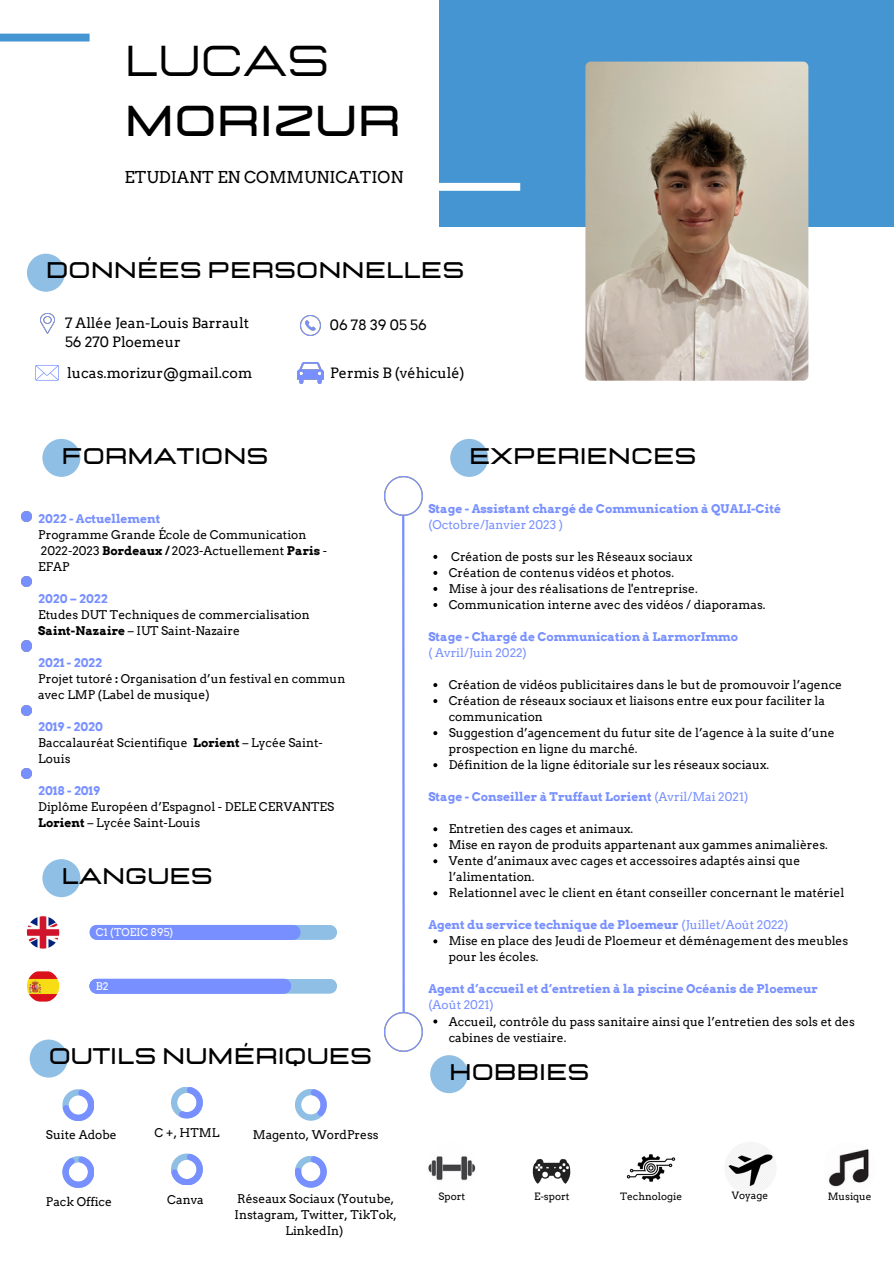
<style>
.page{position:relative;width:894px;height:1264px;background:#fff}
.page>*{position:absolute;margin:0;border:0;box-sizing:border-box;transform-origin:0 0}
.t1{font:700 43.05px "Lastica";color:#000}
.t2{font:43.05px "Lastica";color:#000}
.t3{font:700 22.5px "Lastica";color:#000}
.t4{font:16.35px "Arvo";color:#000}
.t5{font:14.25px "Arvo";color:#000}
.t6{font:12px/16px "Arvo";color:#000}
.t7{font:700 12px/16px "Arvo";color:#7890ff}
.t8{font:12px "Arvo";color:#7890ff}
.t9{font:10.65px "Arvo";color:#fff}
.t10{font:10.05px "Arvo";color:#000}
.s1{font-weight:700}
.s2{font-weight:400}
</style>
<div class="page">
<div style="left:439px;top:0;width:454px;height:226px;background:#4595d2"></div>
<div style="left:323px;top:183px;width:197px;height:8px;background:#fff"></div>
<div style="left:0;top:34px;width:90px;height:7px;background:#4595d2"></div>
<div style="left:27px;top:254px;width:38px;height:38px;background:#8fbfe4;border-radius:50%"></div>
<img style="left:585px;top:62px;width:223px;height:318px;border-radius:5px">
<img style="left:41px;top:313px;width:13px;height:21px">
<svg style="left:35px;top:365px;width:24px;height:15px"></svg>
<img style="left:300px;top:316px;width:20px;height:20px">
<img style="left:297px;top:362px;width:26px;height:22px">
<img style="left:384px;top:477px;width:38px;height:38px">
<div style="left:42px;top:439px;width:38px;height:38px;background:#8fbfe4;border-radius:50%"></div>
<hr style="left:402px;top:515px;width:2px;height:497px;background:#7890ff">
<img style="left:384px;top:1012px;width:39px;height:39px">
<div style="left:450px;top:439px;width:38px;height:38px;background:#8fbfe4;border-radius:50%"></div>
<svg style="left:22px;top:512px;width:10px;height:10px"></svg>
<svg style="left:22px;top:576px;width:10px;height:10px"></svg>
<svg style="left:22px;top:641px;width:10px;height:10px"></svg>
<svg style="left:22px;top:705px;width:10px;height:10px"></svg>
<svg style="left:22px;top:768px;width:10px;height:10px"></svg>
<div style="left:42px;top:859px;width:38px;height:38px;background:#8fbfe4;border-radius:50%"></div>
<img style="left:27px;top:916px;width:32px;height:32px;border-radius:50%">
<img style="left:27px;top:970px;width:32px;height:32px;border-radius:50%">
<svg style="left:89px;top:925px;width:248px;height:14px;background:#7d98fa"></svg>
<div style="left:30px;top:1039px;width:38px;height:38px;background:#8fbfe4;border-radius:50%"></div>
<svg style="left:62px;top:1089px;width:32px;height:32px"></svg>
<svg style="left:171px;top:1087px;width:32px;height:31px"></svg>
<svg style="left:62px;top:1156px;width:32px;height:31px"></svg>
<svg style="left:171px;top:1153px;width:32px;height:32px"></svg>
<svg style="left:295px;top:1089px;width:32px;height:31px"></svg>
<svg style="left:295px;top:1156px;width:32px;height:31px"></svg>
<div style="left:430px;top:1055px;width:38px;height:38px;background:#8fbfe4;border-radius:50%"></div>
<img style="left:624px;top:1141px;width:53px;height:53px;border-radius:50%">
<img style="left:724px;top:1141px;width:52px;height:53px;border-radius:50%">
<img style="left:823px;top:1141px;width:52px;height:53px;border-radius:50%">
<img style="left:425px;top:1141px;width:53px;height:53px;border-radius:50%">
<img style="left:532px;top:1152px;width:38px;height:38px;border-radius:50%">
<svg style="left:89px;top:978px;width:248px;height:15px;background:#849efa"></svg>
<svg style="left:433px;top:555px;width:4px;height:4px"></svg>
<svg style="left:433px;top:571px;width:4px;height:4px"></svg>
<svg style="left:433px;top:587px;width:4px;height:4px"></svg>
<svg style="left:433px;top:603px;width:4px;height:4px"></svg>
<svg style="left:433px;top:683px;width:4px;height:4px"></svg>
<svg style="left:433px;top:699px;width:4px;height:4px"></svg>
<svg style="left:433px;top:731px;width:4px;height:4px"></svg>
<svg style="left:433px;top:763px;width:4px;height:4px"></svg>
<svg style="left:433px;top:827px;width:4px;height:4px"></svg>
<svg style="left:433px;top:843px;width:4px;height:4px"></svg>
<svg style="left:433px;top:859px;width:4px;height:4px"></svg>
<svg style="left:433px;top:891px;width:4px;height:4px"></svg>
<svg style="left:433px;top:939px;width:4px;height:4px"></svg>
<svg style="left:433px;top:1019px;width:4px;height:4px"></svg>
<p class="t2" style="left:125px;top:40px;width:206px">LUCAS</p>
<p class="t1" style="left:125px;top:100px;width:277px">MORIZUR</p>
<p class="t4" style="left:125px;top:167px;width:280px">ETUDIANT EN COMMUNICATION</p>
<p class="t3" style="left:46px;top:259px;width:420px">DONNÉES PERSONNELLES</p>
<p class="t5" style="left:65px;top:315px;width:186px">7 Allée Jean-Louis Barrault</p>
<p class="t5" style="left:65px;top:334px;width:117px">56 270 Ploemeur</p>
<p class="t5" style="left:67px;top:364px;width:187px">lucas.morizur@gmail.com</p>
<p class="t5" style="left:330px;top:316px;width:98px">06 78 39 05 56</p>
<p class="t5" style="left:330px;top:365px;width:136px">Permis B (véhiculé)</p>
<p class="t3" style="left:61px;top:444px;width:209px">FORMATIONS</p>
<p class="t3" style="left:469px;top:444px;width:229px">EXPERIENCES</p>
<p class="t7" style="left:38px;top:510px;width:124px">2022 - Actuellement</p>
<p class="t6" style="left:38px;top:526px;width:290px">Programme Grande École de Communication<br>2022-2023 <span class="s1">Bordeaux /</span> 2023-Actuellement <span class="s1">Paris</span> -<br>EFAP</p>
<p class="t7" style="left:38px;top:590px;width:71px">2020 – 2022</p>
<p class="t6" style="left:38px;top:606px;width:273px">Etudes DUT Techniques de commercialisation<br><span class="s1">Saint-Nazaire</span> – IUT Saint-Nazaire</p>
<p class="t7" style="left:38px;top:654px;width:65px">2021 - 2022</p>
<p class="t6" style="left:38px;top:670px;width:308px">Projet tutoré <span class="s1">:</span> Organisation d’un festival en commun avec LMP (Label de musique)</p>
<p class="t7" style="left:38px;top:718px;width:66px">2019 - 2020</p>
<p class="t6" style="left:38px;top:734px;width:286px">Baccalauréat Scientifique <span class="s1">Lorient</span> – Lycée Saint-<br>Louis</p>
<p class="t7" style="left:38px;top:782px;width:63px">2018 - 2019</p>
<p class="t6" style="left:38px;top:798px;width:297px">Diplôme Européen d’Espagnol - DELE CERVANTES<br><span class="s1">Lorient</span> – Lycée Saint-Louis</p>
<p class="t3" style="left:61px;top:865px;width:153px">LANGUES</p>
<p class="t9" style="left:96px;top:925px;width:79px">C1 (TOEIC 895)</p>
<p class="t9" style="left:96px;top:979px;width:14px">B2</p>
<p class="t3" style="left:49px;top:1045px;width:325px">OUTILS NUMÉRIQUES</p>
<p class="t6" style="left:46px;top:1127px;width:72px">Suite Adobe</p>
<p class="t6" style="left:154px;top:1124px;width:66px">C +, HTML</p>
<p class="t6" style="left:253px;top:1126px;width:127px">Magento, WordPress</p>
<p class="t7" style="left:428px;top:500px;width:354px">Stage - Assistant chargé de Communication à QUALI-Cité <span class="s2">(Octobre/Janvier 2023 )</span></p>
<p class="t6" style="left:451px;top:548px;width:243px">Création de posts sur les Réseaux sociaux</p>
<p class="t6" style="left:448px;top:564px;width:227px">Création de contenus vidéos et photos.</p>
<p class="t6" style="left:448px;top:580px;width:250px">Mise à jour des réalisations de l'entreprise.</p>
<p class="t6" style="left:448px;top:596px;width:318px">Communication interne avec des vidéos / diaporamas.</p>
<p class="t7" style="left:428px;top:628px;width:311px">Stage - Chargé de Communication à LarmorImmo</p>
<p class="t8" style="left:428px;top:645px;width:100px">( Avril/Juin 2022)</p>
<p class="t6" style="left:448px;top:676px;width:395px">Création de vidéos publicitaires dans le but de promouvoir l’agence</p>
<p class="t6" style="left:448px;top:692px;width:378px">Création de réseaux sociaux et liaisons entre eux pour faciliter la communication</p>
<p class="t6" style="left:448px;top:724px;width:387px">Suggestion d’agencement du futur site de l’agence à la suite d’une prospection en ligne du marché.</p>
<p class="t6" style="left:448px;top:756px;width:322px">Définition de la ligne éditoriale sur les réseaux sociaux.</p>
<p class="t7" style="left:428px;top:789px;width:321px">Stage - Conseiller à Truffaut Lorient <span class="s2">(Avril/Mai 2021)</span></p>
<p class="t6" style="left:448px;top:821px;width:186px">Entretien des cages et animaux.</p>
<p class="t6" style="left:448px;top:837px;width:380px">Mise en rayon de produits appartenant aux gammes animalières.</p>
<p class="t6" style="left:448px;top:853px;width:353px">Vente d’animaux avec cages et accessoires adaptés ainsi que l’alimentation.</p>
<p class="t6" style="left:448px;top:885px;width:397px">Relationnel avec le client en étant conseiller concernant le matériel</p>
<p class="t6" style="left:448px;top:933px;width:401px">Mise en place des Jeudi de Ploemeur et déménagement des meubles pour les écoles.</p>
<p class="t7" style="left:428px;top:917px;width:361px">Agent du service technique de Ploemeur <span class="s2">(Juillet/Août 2022)</span></p>
<p class="t7" style="left:428px;top:981px;width:391px">Agent d’accueil et d’entretien à la piscine Océanis de Ploemeur</p>
<p class="t8" style="left:428px;top:997px;width:67px">(Août 2021)</p>
<p class="t6" style="left:448px;top:1013px;width:407px">Accueil, contrôle du pass sanitaire ainsi que l’entretien des sols et des cabines de vestiaire.</p>
<p class="t3" style="left:449px;top:1060px;width:142px">HOBBIES</p>
<p class="t6" style="left:46px;top:1193px;width:68px">Pack Office</p>
<p class="t6" style="left:167px;top:1191px;width:38px">Canva</p>
<p class="t6" style="left:234px;top:1190px;width:163px;text-align:center">Réseaux Sociaux (Youtube,<br>Instagram, Twitter, TikTok,<br>LinkedIn)</p>
<p class="t10" style="left:438px;top:1190px;width:28px">Sport</p>
<p class="t10" style="left:534px;top:1190px;width:37px">E-sport</p>
<p class="t10" style="left:619px;top:1190px;width:64px">Technologie</p>
<p class="t10" style="left:731px;top:1189px;width:38px">Voyage</p>
<p class="t10" style="left:827px;top:1190px;width:45px">Musique</p>
</div>
